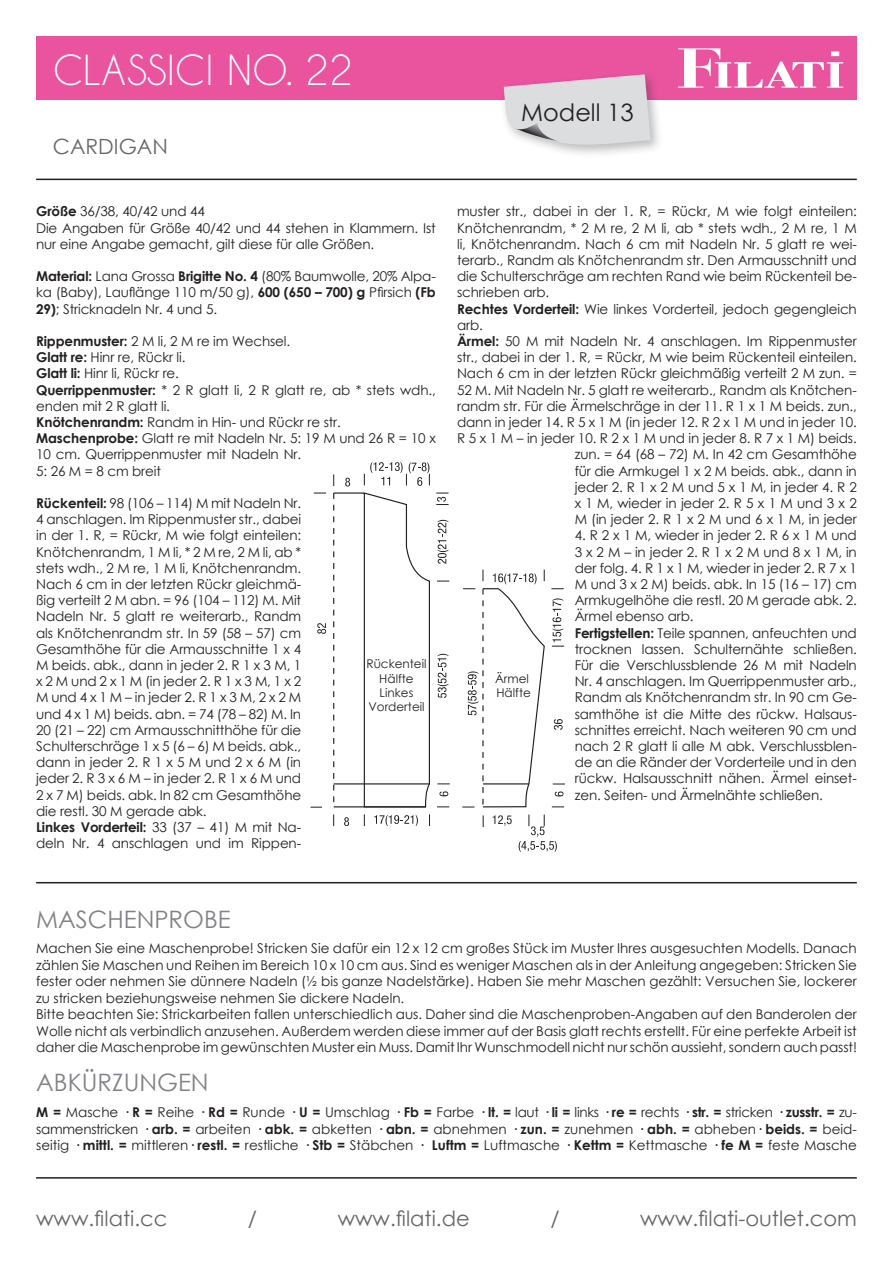
<style>
.page{position:relative;width:893px;height:1263px;background:#fff}
.page>*{position:absolute;margin:0;border:0;box-sizing:border-box;transform-origin:0 0}
.t1{font:39px "Caviar Dreams";color:#fff}
.t2{font:24px "Century Gothic";color:#808285}
.t3{font:24px "Century Gothic";color:#231f20}
.t4{font:21px "Century Gothic";color:#67676a}
.t5{font:13.5px/16.2px "Century Gothic";letter-spacing:-.01em;color:#231f20}
.t6{font:12px/14.4px "Century Gothic";color:#231f20;text-align:center}
.s1{font-weight:700}
</style>
<div class="page">
<hr style="left:36px;top:1177px;width:821px;height:1px;background:#231f20">
<hr style="left:36px;top:882px;width:821px;height:1px;background:#231f20">
<hr style="left:36px;top:179px;width:821px;height:1px;background:#231f20">
<div style="left:36px;top:36px;width:821px;height:64px;background:#ea549f"></div>
<div style="left:499px;top:70px;width:165px;height:88px;background:#231f20;opacity:.3"></div>
<svg style="left:504px;top:74px;width:147px;height:76px;background:#dcced7"></svg>
<svg style="left:678px;top:48px;width:165px;height:40px"></svg>
<svg style="left:333px;top:474px;width:1px;height:12px"></svg>
<svg style="left:333px;top:814px;width:1px;height:12px"></svg>
<svg style="left:429px;top:814px;width:1px;height:12px"></svg>
<svg style="left:483px;top:815px;width:1px;height:12px"></svg>
<svg style="left:364px;top:814px;width:1px;height:12px"></svg>
<svg style="left:314px;top:493px;width:12px;height:1px"></svg>
<svg style="left:551px;top:588px;width:13px;height:1px"></svg>
<svg style="left:552px;top:806px;width:12px;height:1px"></svg>
<svg style="left:553px;top:784px;width:12px;height:1px"></svg>
<svg style="left:374px;top:815px;width:44px;height:11px"></svg>
<svg style="left:345px;top:478px;width:5px;height:8px"></svg>
<svg style="left:493px;top:815px;width:19px;height:11px"></svg>
<svg style="left:364px;top:462px;width:66px;height:24px"></svg>
<svg style="left:552px;top:598px;width:12px;height:49px"></svg>
<svg style="left:554px;top:719px;width:9px;height:11px"></svg>
<svg style="left:344px;top:817px;width:5px;height:9px"></svg>
<svg style="left:519px;top:814px;width:38px;height:38px"></svg>
<svg style="left:555px;top:791px;width:8px;height:5px"></svg>
<svg style="left:462px;top:570px;width:83px;height:238px"></svg>
<svg style="left:333px;top:492px;width:117px;height:316px"></svg>
<svg style="left:317px;top:623px;width:9px;height:11px"></svg>
<h1 class="t1" style="left:53px;top:47px;width:301px">CLASSICI NO. 22</h1>
<h3 class="t4" style="left:53px;top:131px;width:117px">CARDIGAN</h3>
<p class="t5" style="left:36px;top:203px;width:401px"><span class="s1">Größe</span> 36/38, 40/42 und 44<br>Die Angaben für Größe 40/42 und 44 stehen in Klammern. Ist nur eine Angabe gemacht, gilt diese für alle Größen.</p>
<p class="t5" style="left:36px;top:268px;width:401px;text-align:justify"><span class="s1">Material:</span> Lana Grossa <span class="s1">Brigitte No. 4</span> (80% Baumwolle, 20% Alpa&shy;ka (Baby), Lauflänge 110 m/50 g), <span class="s1">600 (650 – 700) g</span> Pfirsich <span class="s1">(Fb 29)</span>; Stricknadeln Nr. 4 und 5.</p>
<p class="t5" style="left:36px;top:333px;width:401px"><span class="s1">Rippenmuster:</span> 2 M li, 2 M re im Wechsel.<br><span class="s1">Glatt re:</span> Hinr re, Rückr li.<br><span class="s1">Glatt li:</span> Hinr li, Rückr re.<br><span class="s1">Querrippenmuster:</span> * 2 R glatt li, 2 R glatt re, ab * stets wdh., enden mit 2 R glatt li.<br><span class="s1">Knötchenrandm:</span> Randm in Hin- und Rückr re str.<br><span class="s1">Maschenprobe:</span> Glatt re mit Nadeln Nr. 5: 19 M und 26 R = 10 x 10 cm. Querrippenmuster mit Nadeln Nr.<br>5: 26 M = 8 cm breit</p>
<p class="t5" style="left:36px;top:495px;width:267px"><span class="s1">Rückenteil:</span> 98 (106 – 114) M mit Nadeln Nr.<br>4 anschlagen. Im Rippenmuster str., dabei in der 1. R, = Rückr, M wie folgt einteilen:<br>Knötchenrandm, 1 M li, * 2 M re, 2 M li, ab * stets wdh., 2 M re, 1 M li, Knötchenrandm.<br>Nach 6 cm in der letzten Rückr gleichmä&shy;ßig verteilt 2 M abn. = 96 (104 – 112) M. Mit Nadeln Nr. 5 glatt re weiterarb., Randm als Knötchenrandm str. In 59 (58 – 57) cm Gesamthöhe für die Armausschnitte 1 x 4<br>M beids. abk., dann in jeder 2. R 1 x 3 M, 1 x 2 M und 2 x 1 M (in jeder 2. R 1 x 3 M, 1 x 2<br>M und 4 x 1 M – in jeder 2. R 1 x 3 M, 2 x 2 M und 4 x 1 M) beids. abn. = 74 (78 – 82) M. In 20 (21 – 22) cm Armausschnitthöhe für die Schulterschräge 1 x 5 (6 – 6) M beids. abk., dann in jeder 2. R 1 x 5 M und 2 x 6 M (in jeder 2. R 3 x 6 M – in jeder 2. R 1 x 6 M und 2 x 7 M) beids. abk. In 82 cm Gesamthöhe die restl. 30 M gerade abk.<br><span class="s1">Linkes Vorderteil:</span> 33 (37 – 41) M mit Na&shy;deln Nr. 4 anschlagen und im Rippen-</p>
<p class="t6" style="left:366px;top:656px;width:62px">Rückenteil<br>Hälfte<br>Linkes<br>Vorderteil</p>
<h2 class="t3" style="left:521px;top:96px;width:114px">Modell 13</h2>
<p class="t5" style="left:457px;top:203px;width:401px">muster str., dabei in der 1. R, = Rückr, M wie folgt einteilen:</p>
<p class="t5" style="left:457px;top:219px;width:401px">Knötchenrandm, * 2 M re, 2 M li, ab * stets wdh., 2 M re, 1 M</p>
<p class="t5" style="left:457px;top:236px;width:401px">li, Knötchenrandm. Nach 6 cm mit Nadeln Nr. 5 glatt re wei-</p>
<p class="t5" style="left:457px;top:252px;width:401px">terarb., Randm als Knötchenrandm str. Den Armausschnitt und</p>
<p class="t5" style="left:457px;top:268px;width:401px">die Schulterschräge am rechten Rand wie beim Rückenteil be-</p>
<p class="t5" style="left:457px;top:284px;width:94px">schrieben arb.</p>
<p class="t5" style="left:457px;top:300px;width:401px"><span class="s1">Rechtes Vorderteil:</span> Wie linkes Vorderteil, jedoch gegengleich</p>
<p class="t5" style="left:457px;top:317px;width:27px">arb.</p>
<p class="t5" style="left:457px;top:333px;width:401px"><span class="s1">Ärmel:</span> 50 M mit Nadeln Nr. 4 anschlagen. Im Rippenmuster</p>
<p class="t5" style="left:457px;top:349px;width:401px">str., dabei in der 1. R, = Rückr, M wie beim Rückenteil einteilen.</p>
<p class="t5" style="left:457px;top:365px;width:401px">Nach 6 cm in der letzten Rückr gleichmäßig verteilt 2 M zun. =</p>
<p class="t5" style="left:457px;top:381px;width:401px">52 M. Mit Nadeln Nr. 5 glatt re weiterarb., Randm als Knötchen-</p>
<p class="t5" style="left:457px;top:398px;width:401px">randm str. Für die Ärmelschräge in der 11. R 1 x 1 M beids. zun.,</p>
<p class="t5" style="left:457px;top:414px;width:401px">dann in jeder 14. R 5 x 1 M (in jeder 12. R 2 x 1 M und in jeder 10.</p>
<p class="t5" style="left:457px;top:430px;width:401px">R 5 x 1 M – in jeder 10. R 2 x 1 M und in jeder 8. R 7 x 1 M) beids.</p>
<p class="t5" style="left:575px;top:446px;width:284px">zun. = 64 (68 – 72) M. In 42 cm Gesamthöhe</p>
<p class="t5" style="left:575px;top:462px;width:284px">für die Armkugel 1 x 2 M beids. abk., dann in</p>
<p class="t5" style="left:575px;top:479px;width:284px">jeder 2. R 1 x 2 M und 5 x 1 M, in jeder 4. R 2</p>
<p class="t5" style="left:575px;top:495px;width:284px">x 1 M, wieder in jeder 2. R 5 x 1 M und 3 x 2</p>
<p class="t5" style="left:575px;top:511px;width:284px">M (in jeder 2. R 1 x 2 M und 6 x 1 M, in jeder</p>
<p class="t5" style="left:575px;top:527px;width:284px">4. R 2 x 1 M, wieder in jeder 2. R 6 x 1 M und 3 x 2 M – in jeder 2. R 1 x 2 M und 8 x 1 M, in der folg. 4. R 1 x 1 M, wieder in jeder 2. R 7 x 1<br>M und 3 x 2 M) beids. abk. In 15 (16 – 17) cm Armkugelhöhe die restl. 20 M gerade abk. 2.<br>Ärmel ebenso arb.<br><span class="s1">Fertigstellen:</span> Teile spannen, anfeuchten und trocknen lassen. Schulternähte schließen.<br>Für die Verschlussblende 26 M mit Nadeln Nr. 4 anschlagen. Im Querrippenmuster arb., Randm als Knötchenrandm str. In 90 cm Ge&shy;samthöhe ist die Mitte des rückw. Halsaus&shy;schnittes erreicht. Nach weiteren 90 cm und nach 2 R glatt li alle M abk. Verschlussblen&shy;de an die Ränder der Vorderteile und in den rückw. Halsausschnitt nähen. Ärmel einset&shy;zen. Seiten- und Ärmelnähte schließen.</p>
<p class="t6" style="left:495px;top:671px;width:37px;text-align:left">Ärmel<br>Hälfte</p>
<h2 class="t2" style="left:36px;top:902px;width:196px">MASCHENPROBE</h2>
<p class="t5" style="left:36px;top:940px;width:822px">Machen Sie eine Maschenprobe! Stricken Sie dafür ein 12 x 12 cm großes Stück im Muster Ihres ausgesuchten Modells. Danach zählen Sie Maschen und Reihen im Bereich 10 x 10 cm aus. Sind es weniger Maschen als in der Anleitung angegeben: Stricken Sie fester oder nehmen Sie dünnere Nadeln (½ bis ganze Nadelstärke). Haben Sie mehr Maschen gezählt: Versuchen Sie, lockerer zu stricken beziehungsweise nehmen Sie dickere Nadeln.<br>Bitte beachten Sie: Strickarbeiten fallen unterschiedlich aus. Daher sind die Maschenproben-Angaben auf den Banderolen der Wolle nicht als verbindlich anzusehen. Außerdem werden diese immer auf der Basis glatt rechts erstellt. Für eine perfekte Arbeit ist daher die Maschenprobe im gewünschten Muster ein Muss. Damit Ihr Wunschmodell nicht nur schön aussieht, sondern auch passt!</p>
<h2 class="t2" style="left:36px;top:1066px;width:174px">ABKÜRZUNGEN</h2>
<p class="t5" style="left:36px;top:1104px;width:822px;text-align:justify"><span class="s1">M =</span> Masche <span class="s1">· R =</span> Reihe <span class="s1">· Rd =</span> Runde <span class="s1">· U =</span> Umschlag <span class="s1">· Fb =</span> Farbe <span class="s1">· lt. =</span> laut <span class="s1">· li =</span> links <span class="s1">· re =</span> rechts <span class="s1">· str. =</span> stricken <span class="s1">· zusstr. =</span> zu&shy;sammenstricken <span class="s1">· arb. =</span> arbeiten <span class="s1">· abk. =</span> abketten <span class="s1">· abn. =</span> abnehmen <span class="s1">· zun. =</span> zunehmen <span class="s1">· abh. =</span> abheben<span class="s1">· beids. =</span> beid&shy;seitig <span class="s1">· mittl. =</span> mittleren<span class="s1">· restl. =</span> restliche <span class="s1">· Stb =</span> Stäbchen <span class="s1">· Luftm =</span> Luftmasche <span class="s1">· Kettm =</span> Kettmasche <span class="s1">· fe M =</span> feste Masche</p>
<h3 class="t4" style="left:36px;top:1204px;width:133px">www.filati.cc</h3>
<h3 class="t4" style="left:248px;top:1204px;width:11px">/</h3>
<h3 class="t4" style="left:338px;top:1204px;width:134px">www.filati.de</h3>
<h3 class="t4" style="left:550px;top:1204px;width:11px">/</h3>
<h3 class="t4" style="left:640px;top:1204px;width:218px">www.filati-outlet.com</h3>
</div>
